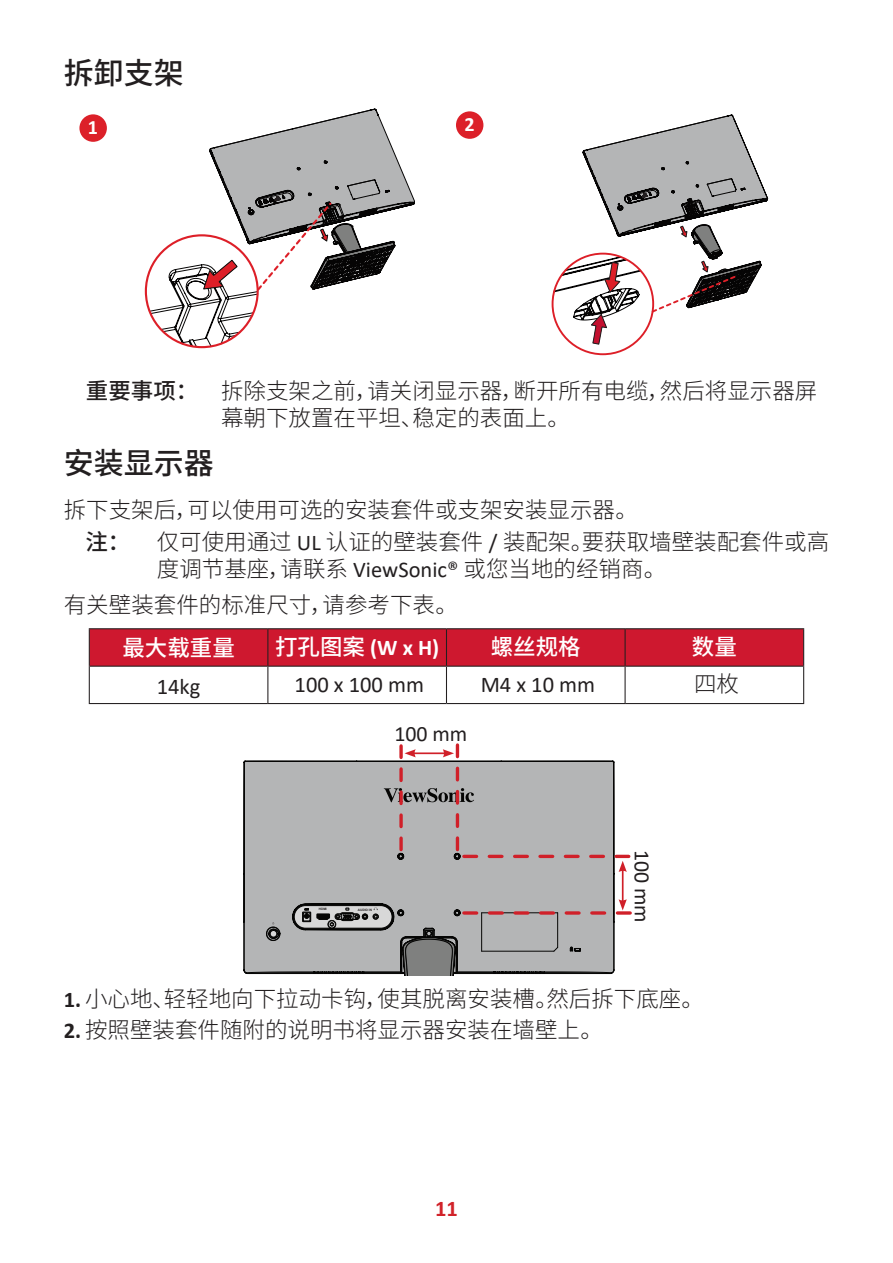
<style>
.page{position:relative;width:893px;height:1263px;background:#fff}
.page>*{position:absolute;margin:0;border:0;box-sizing:border-box;transform-origin:0 0}
.t1{font:500 30px "Noto Sans SC";color:#231f20}
.t2{font:300 22.5px/27px "Noto Sans SC";color:#231f20}
.t3{font:22.5px "Calibri";color:#231f20}
.t4{font:500 22.5px "Noto Sans SC";color:#fff}
.t5{font:700 22.5px "Calibri";color:#fff}
.t6{font:700 22.5px "Calibri";color:#d1232a}
.t7{font:21.9px "Calibri";color:#231f20}
.t8{font:700 20.1px "Calibri";color:#fff}
.t9{font:700 3.15px "Arial";color:#231f20}
.s1{font-weight:500}
.s2{font-family:"Calibri";font-weight:400}
.s3{font-family:"Noto Sans SC";font-weight:500}
.s4{font-family:"Calibri";font-weight:700}
</style>
<div class="page">
<div style="left:79px;top:114px;width:28px;height:28px;background:#dc2029;border-radius:50%"></div>
<svg style="left:149px;top:109px;width:266px;height:238px"></svg>
<div style="left:456px;top:111px;width:27px;height:28px;background:#dc2029;border-radius:50%"></div>
<svg style="left:554px;top:115px;width:214px;height:229px"></svg>
<div style="left:90px;top:629px;width:713px;height:37px;background:#ce182f"></div>
<hr style="left:89px;top:628px;width:179px;height:1px;background:#231f20">
<hr style="left:89px;top:629px;width:1px;height:37px;background:#231f20">
<hr style="left:268px;top:628px;width:178px;height:1px;background:#231f20">
<hr style="left:267px;top:629px;width:1px;height:37px;background:#231f20">
<hr style="left:446px;top:628px;width:179px;height:1px;background:#231f20">
<hr style="left:446px;top:629px;width:1px;height:37px;background:#231f20">
<hr style="left:625px;top:628px;width:179px;height:1px;background:#231f20">
<hr style="left:625px;top:629px;width:1px;height:37px;background:#231f20">
<hr style="left:803px;top:629px;width:1px;height:37px;background:#231f20">
<hr style="left:89px;top:666px;width:179px;height:1px;background:#231f20">
<hr style="left:89px;top:667px;width:1px;height:36px;background:#231f20">
<hr style="left:268px;top:666px;width:178px;height:1px;background:#231f20">
<hr style="left:267px;top:667px;width:1px;height:36px;background:#231f20">
<hr style="left:446px;top:666px;width:179px;height:1px;background:#231f20">
<hr style="left:446px;top:667px;width:1px;height:36px;background:#231f20">
<hr style="left:625px;top:666px;width:179px;height:1px;background:#231f20">
<hr style="left:625px;top:667px;width:1px;height:36px;background:#231f20">
<hr style="left:803px;top:667px;width:1px;height:36px;background:#231f20">
<hr style="left:89px;top:703px;width:179px;height:1px;background:#231f20">
<hr style="left:268px;top:703px;width:178px;height:1px;background:#231f20">
<hr style="left:446px;top:703px;width:179px;height:1px;background:#231f20">
<hr style="left:625px;top:703px;width:179px;height:1px;background:#231f20">
<svg style="left:244px;top:745px;width:386px;height:230px"></svg>
<h1 class="t1" style="left:64px;top:56px;width:121px">拆卸支架</h1>
<p class="t8" style="left:88px;top:113px;width:12px">1</p>
<p class="t8" style="left:464px;top:110px;width:12px">2</p>
<p class="t2" style="left:221px;top:378px;width:598px;text-indent:-135px"><span class="s1">重要事项：</span> 拆除支架之前，请关闭显示器，断开所有电缆，然后将显示器屏幕朝下放置在平坦、稳定的表面上。</p>
<h1 class="t1" style="left:64px;top:446px;width:151px">安装显示器</h1>
<p class="t2" style="left:85px;top:494px;width:745px;line-height:32.5px;text-indent:-22px">拆下支架后，可以使用可选的安装套件或支架安装显示器。<br><span class="s1">注：</span> 仅可使用通过 <span class="s2">UL</span> 认证的壁装套件 <span class="s2">/</span> 装配架。要获取墙壁装配套件或高</p>
<p class="t2" style="left:64px;top:552px;width:604px;line-height:35.5px;text-indent:93px">度调节基座，请联系 <span class="s2">ViewSonic®</span> 或您当地的经销商。有关壁装套件的标准尺寸，请参考下表。</p>
<p class="t4" style="left:122px;top:635px;width:114px">最大载重量</p>
<p class="t5" style="left:275px;top:632px;width:166px"><span class="s3">打孔图案</span> (W x H)</p>
<p class="t4" style="left:491px;top:634px;width:91px">螺丝规格</p>
<p class="t4" style="left:692px;top:634px;width:46px">数量</p>
<p class="t3" style="left:157px;top:671px;width:45px">14kg</p>
<p class="t3" style="left:295px;top:669px;width:131px">100 x 100 mm</p>
<p class="t3" style="left:481px;top:669px;width:116px">M4 x 10 mm</p>
<p class="t2" style="left:694px;top:671px;width:46px">四枚</p>
<p class="t7" style="left:394px;top:719px;width:75px">100 mm</p>
<p class="t9" style="left:319px;top:907px;width:10px">HDMI</p>
<p class="t9" style="left:358px;top:907px;width:16px">AUDIO IN</p>
<p class="t7" style="left:657px;top:850px;width:75px;rotate:90deg">100 mm</p>
<p class="t2" style="left:64px;top:985px;width:642px"><span class="s4">1.</span> 小心地、轻轻地向下拉动卡钩，使其脱离安装槽。然后拆下底座。</p>
<p class="t2" style="left:64px;top:1017px;width:541px"><span class="s4">2.</span> 按照壁装套件随附的说明书将显示器安装在墙壁上。</p>
<p class="t6" style="left:435px;top:1193px;width:24px">11</p>
</div>
